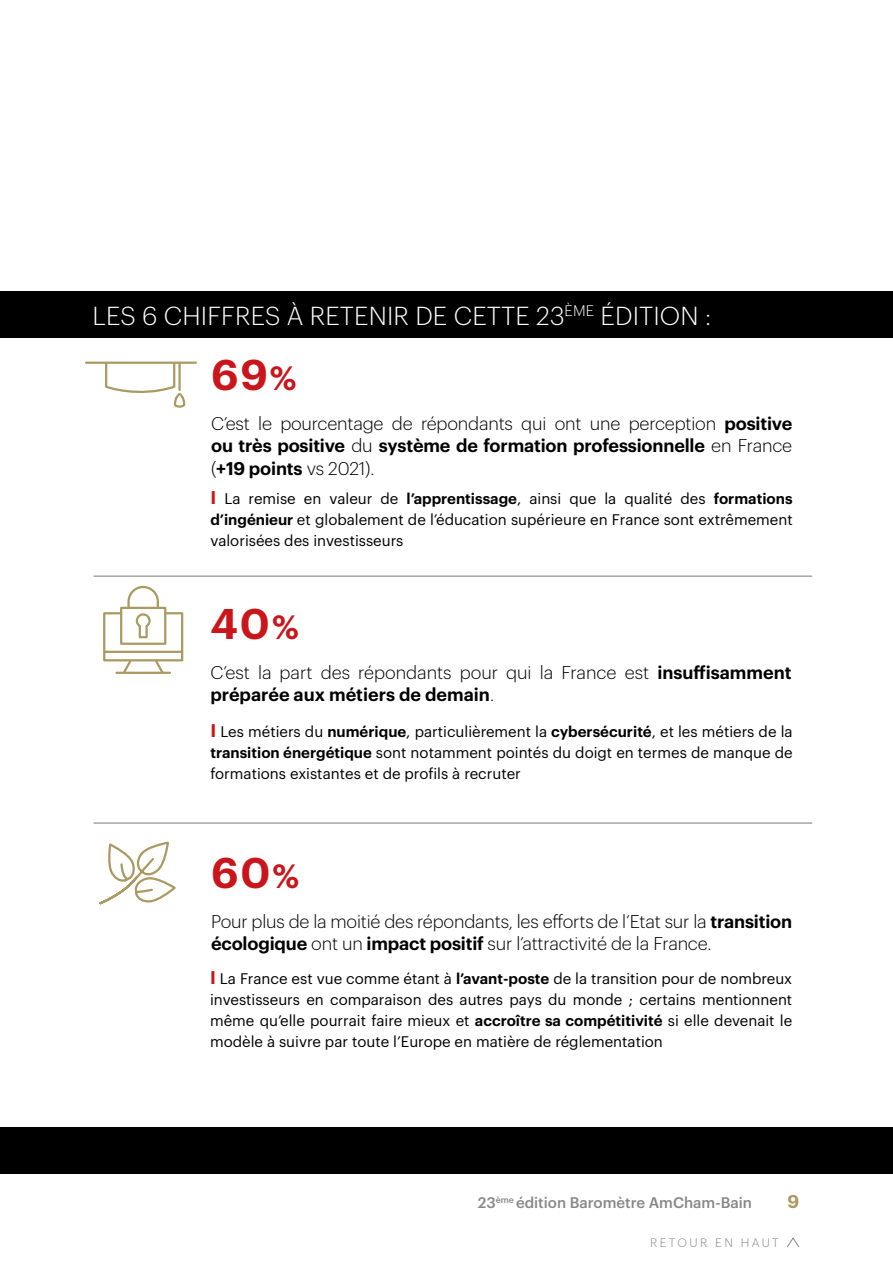
<style>
.page{position:relative;width:893px;height:1263px;background:#fff}
.page>*{position:absolute;margin:0;border:0;box-sizing:border-box;transform-origin:0 0}
.t1{font:600 42px "Graphik";color:#ca151b}
.t2{font:300 25.5px "Graphik";letter-spacing:.005em;color:#fff}
.t3{font:300 18px/22.5px "Graphik";letter-spacing:-.01em;color:#000}
.t4{font:600 18px "Graphik";color:#ab9961}
.t5{font:15px/21px "Graphik";color:#000;text-align:justify}
.t6{font:500 15px "Graphik";color:#878787}
.t7{font:300 12px "Graphik";letter-spacing:.2em;color:#878787}
.s1{font-size:33px}
.s2{font-weight:600}
.s3{font-weight:600;font-size:18px;color:#ca151b}
</style>
<div class="page">
<div style="left:0;top:291px;width:893px;height:47px;background:#000"></div>
<div style="left:0;top:1127px;width:893px;height:47px;background:#000"></div>
<hr style="left:94px;top:576px;width:718px;height:1px;background:#878787">
<hr style="left:94px;top:822px;width:718px;height:2px;background:#878787">
<svg style="left:103px;top:585px;width:81px;height:89px"></svg>
<svg style="left:99px;top:841px;width:77px;height:64px"></svg>
<hr style="left:86px;top:362px;width:110px;height:2px;background:#ab9961">
<svg style="left:104px;top:361px;width:81px;height:47px"></svg>
<svg style="left:787px;top:1237px;width:13px;height:10px"></svg>
<h2 class="t2" style="left:93px;top:297px;width:620px">LES 6 CHIFFRES À RETENIR DE CETTE 23<sup>ÈME</sup> ÉDITION :</h2>
<h1 class="t1" style="left:211px;top:343px;width:87px">69<span class="s1">%</span></h1>
<p class="t3" style="left:211px;top:411px;width:583px;text-align:justify">C’est le pourcentage de répondants qui ont une perception <span class="s2">positive ou très positive</span> du <span class="s2">système de formation professionnelle</span> en France (<span class="s2">+19 points</span> vs 2021).</p>
<p class="t5" style="left:210px;top:486px;width:584px"><span class="s3">I</span> La remise en valeur de <span class="s2">l’apprentissage</span>, ainsi que la qualité des <span class="s2">formations d’ingénieur</span> et globalement de l’éducation supérieure en France sont extrêmement valorisées des investisseurs</p>
<h1 class="t1" style="left:210px;top:592px;width:90px">40<span class="s1">%</span></h1>
<p class="t3" style="left:210px;top:659px;width:583px">C’est la part des répondants pour qui la France est <span class="s2">insuffisamment préparée aux métiers de demain</span>.</p>
<p class="t5" style="left:210px;top:720px;width:584px"><span class="s3">I</span> Les métiers du <span class="s2">numérique</span>, particulièrement la <span class="s2">cybersécurité</span>, et les métiers de la <span class="s2">transition énergétique</span> sont notamment pointés du doigt en termes de manque de formations existantes et de profils à recruter</p>
<h1 class="t1" style="left:211px;top:841px;width:90px">60<span class="s1">%</span></h1>
<p class="t3" style="left:211px;top:909px;width:583px">Pour plus de la moitié des répondants, les efforts de l’Etat sur la <span class="s2">transition écologique</span> ont un <span class="s2">impact positif</span> sur l’attractivité de la France.</p>
<p class="t5" style="left:210px;top:966px;width:584px"><span class="s3">I</span> La France est vue comme étant à <span class="s2">l’avant-poste</span> de la transition pour de nombreux investisseurs en comparaison des autres pays du monde ; certains mentionnent même qu’elle pourrait faire mieux et <span class="s2">accroître sa compétitivité</span> si elle devenait le modèle à suivre par toute l’Europe en matière de réglementation</p>
<p class="t6" style="left:478px;top:1191px;width:276px">23<sup>ème</sup> édition Baromètre AmCham-Bain</p>
<p class="t7" style="left:650px;top:1234px;width:130px">RETOUR EN HAUT</p>
<p class="t4" style="left:788px;top:1187px;width:13px">9</p>
</div>
